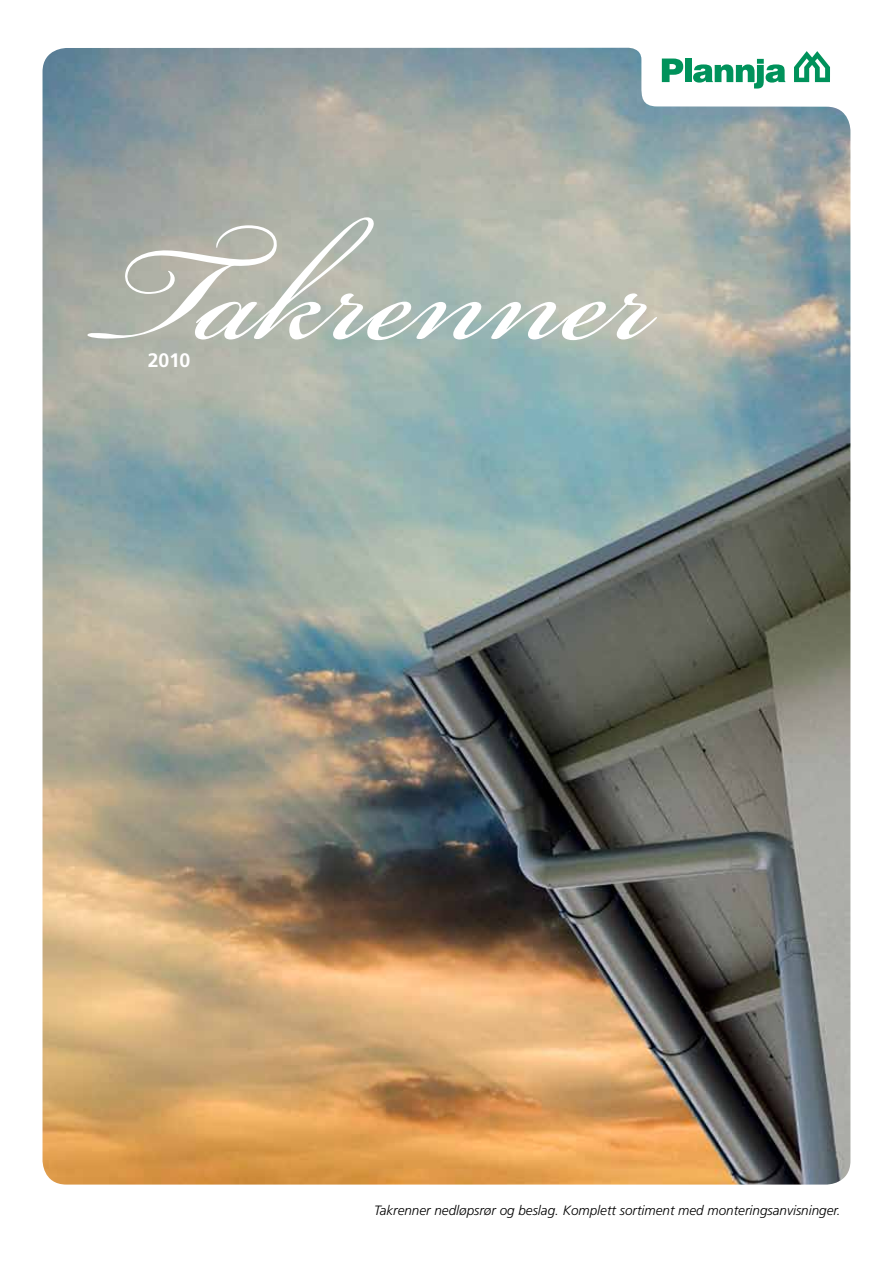
<style>
.page{position:relative;width:893px;height:1263px;background:#fff}
.page>*{position:absolute;margin:0;border:0;box-sizing:border-box;transform-origin:0 0}
.t1{font:212.25px "Bickham Script Pro";letter-spacing:.015em;color:#fff}
.t2{font:700 19.5px "Frutiger";color:#fff}
.t3{font:italic 300 13.5px "Frutiger";color:#000}
</style>
<div class="page">
<img style="left:43px;top:48px;width:807px;height:1136px">
<svg style="left:87px;top:225px;width:192px;height:118px"></svg>
<svg style="left:662px;top:59px;width:21px;height:23px"></svg>
<div style="left:685px;top:59px;width:6px;height:23px;background:#00925b"></div>
<svg style="left:693px;top:59px;width:92px;height:30px"></svg>
<svg style="left:794px;top:51px;width:36px;height:31px"></svg>
<h1 class="t1" style="left:199px;top:141px;width:462px">akrenner</h1>
<h2 class="t2" style="left:148px;top:349px;width:44px">2010</h2>
<p class="t3" style="left:374px;top:1202px;width:468px">Takrenner nedløpsrør og beslag. Komplett sortiment med monteringsanvisninger.</p>
</div>
